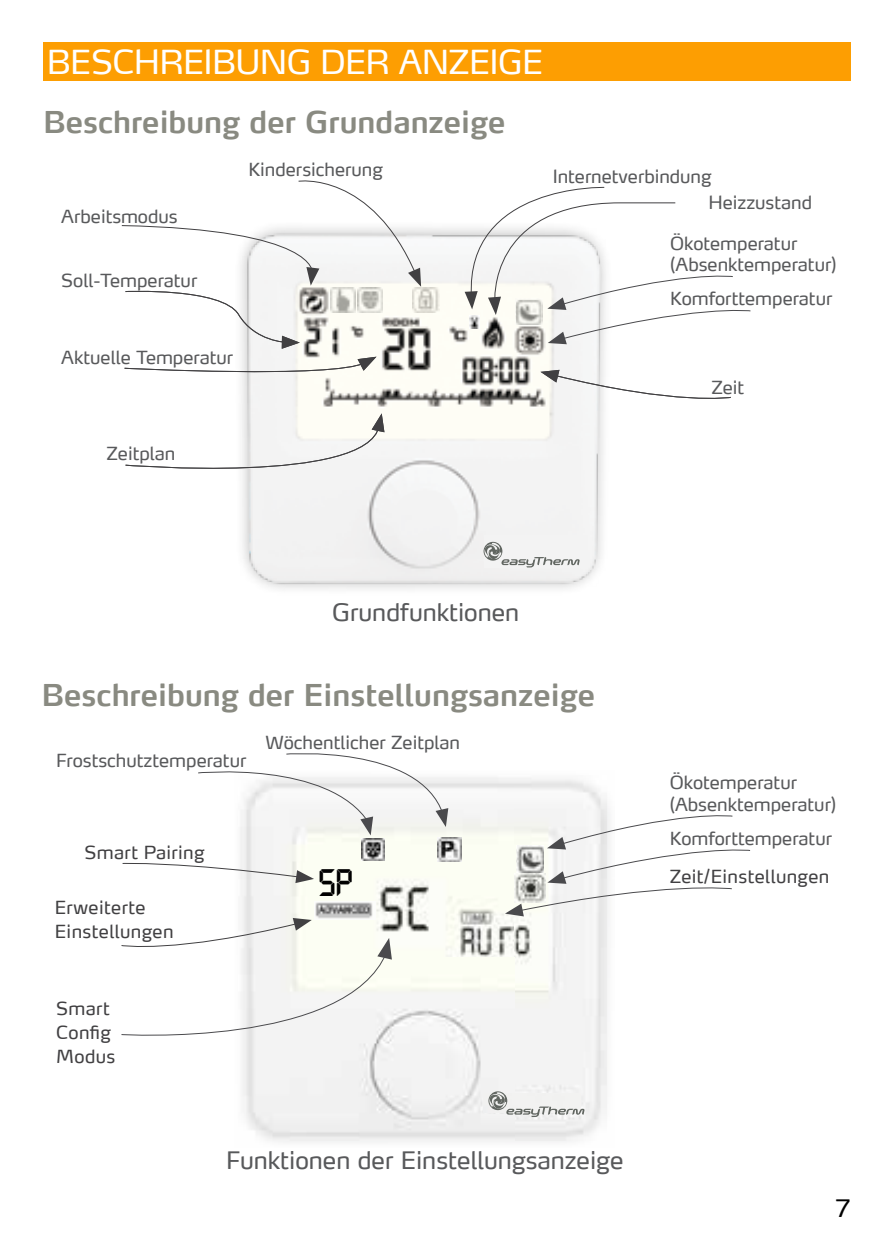
<style>
.page{position:relative;width:893px;height:1259px;background:#fff}
.page>*{position:absolute;margin:0;border:0;box-sizing:border-box;transform-origin:0 0}
.t1{font:700 39px "Technology";color:#000}
.t2{font:33px "Max LF";letter-spacing:-.02em;color:#fff}
.t3{font:600 30px "Max LF";color:#898a81}
.t4{font:24px "Max LF";color:#58595b}
.t5{font:24px "Max LF";color:#000}
.t6{font:18px/21.6px "Max LF";color:#58595b}
.t7{font:18px/24px "Max LF";letter-spacing:.02em;color:#414042}
</style>
<div class="page">
<img style="left:239px;top:775px;width:368px;height:365px">
<img style="left:484px;top:1093px;width:4px;height:19px">
<img style="left:437px;top:837px;width:24px;height:24px">
<img style="left:362px;top:838px;width:22px;height:22px">
<svg style="left:505px;top:809px;width:246px;height:107px"></svg>
<svg style="left:198px;top:753px;width:250px;height:82px"></svg>
<img style="left:517px;top:845px;width:27px;height:27px">
<img style="left:314px;top:901px;width:62px;height:17px">
<svg style="left:122px;top:861px;width:192px;height:22px"></svg>
<svg style="left:121px;top:918px;width:271px;height:130px"></svg>
<svg style="left:488px;top:1091px;width:97px;height:26px"></svg>
<div style="left:43px;top:43px;width:807px;height:38px;background:#fd9e02"></div>
<img style="left:241px;top:227px;width:364px;height:362px">
<svg style="left:540px;top:370px;width:191px;height:35px"></svg>
<svg style="left:125px;top:413px;width:259px;height:72px"></svg>
<svg style="left:124px;top:357px;width:252px;height:22px"></svg>
<svg style="left:121px;top:180px;width:300px;height:169px"></svg>
<img style="left:412px;top:288px;width:27px;height:25px">
<img style="left:330px;top:288px;width:25px;height:25px">
<img style="left:358px;top:288px;width:25px;height:24px">
<div style="left:484px;top:535px;width:103px;height:32px;background:#f3f3f3"></div>
<svg style="left:484px;top:542px;width:96px;height:25px"></svg>
<svg style="left:465px;top:186px;width:286px;height:158px"></svg>
<h2 class="t2" style="left:47px;top:41px;width:498px">BESCHREIBUNG DER ANZEIGE</h2>
<h3 class="t3" style="left:43px;top:103px;width:464px">Beschreibung der Grundanzeige</h3>
<p class="t6" style="left:61px;top:205px;width:118px">Arbeitsmodus</p>
<p class="t6" style="left:61px;top:269px;width:137px">Soll-Temperatur</p>
<p class="t6" style="left:61px;top:346px;width:173px">Aktuelle Temperatur</p>
<p class="t6" style="left:249px;top:158px;width:136px">Kindersicherung</p>
<p class="t6" style="left:553px;top:165px;width:160px">Internetverbindung</p>
<p class="t6" style="left:708px;top:191px;width:105px">Heizzustand</p>
<p class="t6" style="left:670px;top:232px;width:168px">Ökotemperatur (Absenktemperatur)</p>
<p class="t6" style="left:670px;top:288px;width:164px">Komforttemperatur</p>
<p class="t6" style="left:711px;top:376px;width:34px">Zeit</p>
<p class="t6" style="left:107px;top:442px;width:70px">Zeitplan</p>
<h3 class="t4" style="left:332px;top:597px;width:189px">Grundfunktionen</h3>
<h3 class="t3" style="left:42px;top:676px;width:555px">Beschreibung der Einstellungsanzeige</h3>
<p class="t6" style="left:56px;top:749px;width:192px">Frostschutztemperatur</p>
<p class="t6" style="left:265px;top:731px;width:196px">Wöchentlicher Zeitplan</p>
<p class="t7" style="left:85px;top:839px;width:121px">Smart Pairing</p>
<p class="t7" style="left:55px;top:895px;width:120px">Erweiterte<br>Einstellungen</p>
<p class="t7" style="left:56px;top:996px;width:61px">Smart<br>Config<br>Modus</p>
<h1 class="t1" style="left:318px;top:865px;width:36px">SP</h1>
<h3 class="t4" style="left:226px;top:1145px;width:399px">Funktionen der Einstellungsanzeige</h3>
<p class="t6" style="left:670px;top:771px;width:168px">Ökotemperatur (Absenktemperatur)</p>
<p class="t6" style="left:670px;top:827px;width:164px">Komforttemperatur</p>
<p class="t7" style="left:670px;top:863px;width:161px">Zeit/Einstellungen</p>
<h3 class="t5" style="left:836px;top:1192px;width:16px">7</h3>
</div>
